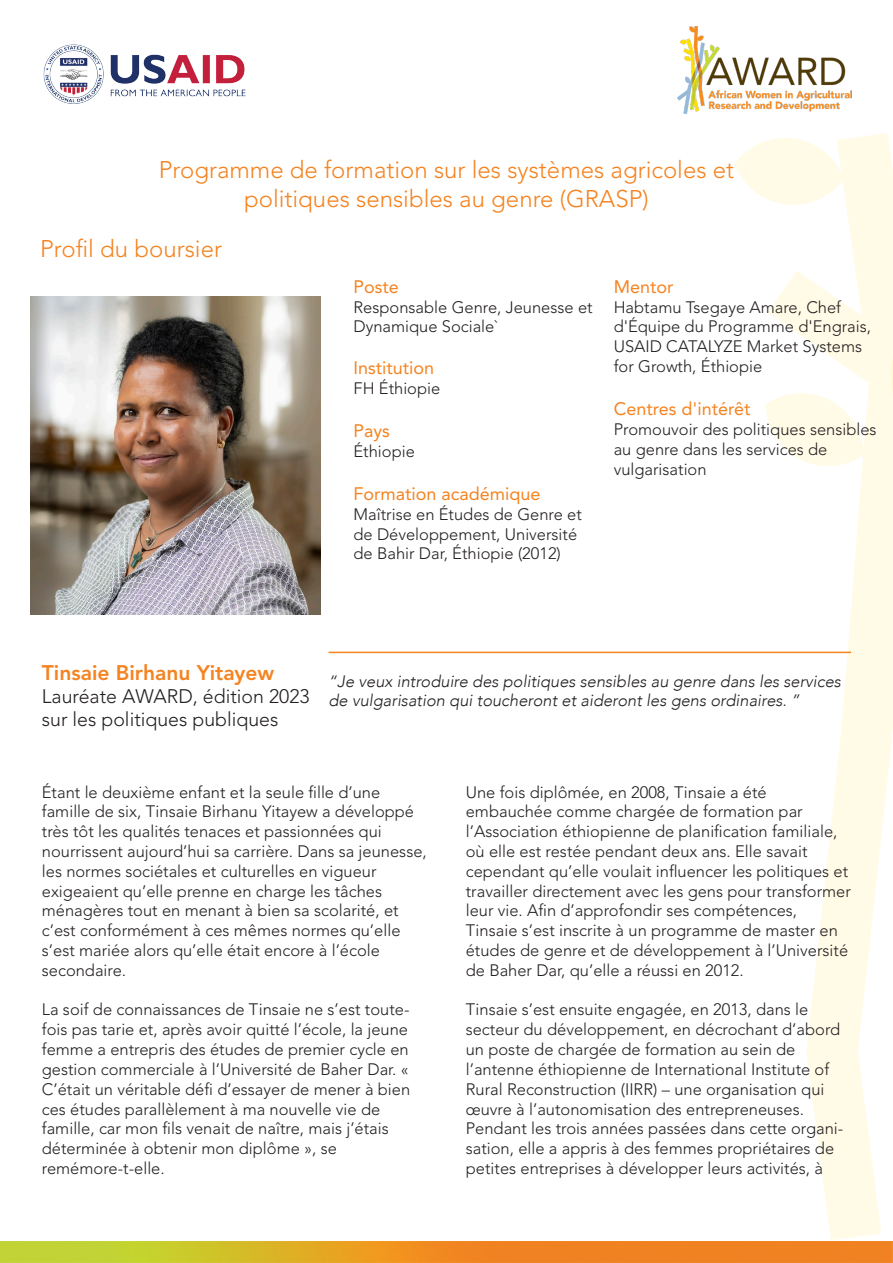
<style>
.page{position:relative;width:893px;height:1263px;background:#fff}
.page>*{position:absolute;margin:0;border:0;box-sizing:border-box;transform-origin:0 0}
.t1{font:300 24px/28.8px "Avenir LT Std";color:#f58320;text-align:center}
.t2{font:800 21px "Avenir LT Std";color:#f58320}
.t3{font:300 19.5px/23.4px "Avenir LT Std";color:#231f20}
.t4{font:18px "Avenir LT Std";color:#f58320}
.t5{font:300 16.5px/19.8px "Avenir LT Std";color:#231f20}
.t6{font:italic 300 16.5px/19.8px "Avenir";color:#231f20}
</style>
<div class="page">
<svg style="left:734px;top:133px;width:157px;height:1107px"></svg>
<svg style="left:891px;top:160px;width:2px;height:583px"></svg>
<img style="left:43px;top:44px;width:203px;height:60px">
<img style="left:677px;top:26px;width:174px;height:87px">
<img style="left:30px;top:296px;width:290px;height:318px">
<hr style="left:329px;top:652px;width:522px;height:1px;background:#f58320">
<img style="left:0;top:1242px;width:893px;height:21px">
<h1 class="t1" style="left:159px;top:156px;width:577px">Programme de formation sur les systèmes agricoles et politiques sensibles au genre (GRASP)</h1>
<h1 class="t1" style="left:40px;top:235px;width:183px">Profil du boursier</h1>
<p class="t4" style="left:353px;top:276px;width:47px">Poste</p>
<p class="t5" style="left:353px;top:297px;width:241px">Responsable Genre, Jeunesse et<br>Dynamique Sociale`</p>
<p class="t4" style="left:353px;top:357px;width:82px">Institution</p>
<p class="t5" style="left:353px;top:378px;width:88px">FH Éthiopie</p>
<p class="t4" style="left:353px;top:420px;width:38px">Pays</p>
<p class="t5" style="left:353px;top:441px;width:63px">Éthiopie</p>
<p class="t4" style="left:353px;top:483px;width:189px">Formation académique</p>
<p class="t5" style="left:353px;top:504px;width:230px">Maîtrise en Études de Genre et de Développement, Université de Bahir Dar, Éthiopie (2012)</p>
<p class="t4" style="left:614px;top:276px;width:61px">Mentor</p>
<p class="t5" style="left:614px;top:297px;width:259px">Habtamu Tsegaye Amare, Chef d'Équipe du Programme d'Engrais,<br>USAID CATALYZE Market Systems for Growth, Éthiopie</p>
<p class="t4" style="left:614px;top:399px;width:138px">Centres d'intérêt</p>
<p class="t5" style="left:614px;top:420px;width:264px">Promouvoir des politiques sensibles au genre dans les services de vulgarisation</p>
<p class="t2" style="left:42px;top:660px;width:234px">Tinsaie Birhanu Yitayew</p>
<p class="t3" style="left:42px;top:684px;width:269px">Lauréate AWARD, édition 2023 sur les politiques publiques</p>
<p class="t6" style="left:329px;top:671px;width:514px">“Je veux introduire des politiques sensibles au genre dans les services de vulgarisation qui toucheront et aideront les gens ordinaires. ”</p>
<p class="t5" style="left:42px;top:782px;width:386px">Étant le deuxième enfant et la seule fille d’une famille de six, Tinsaie Birhanu Yitayew a développé très tôt les qualités tenaces et passionnées qui nourrissent aujourd’hui sa carrière. Dans sa jeunesse, les normes sociétales et culturelles en vigueur exigeaient qu’elle prenne en charge les tâches ménagères tout en menant à bien sa scolarité, et c’est conformément à ces mêmes normes qu’elle s’est mariée alors qu’elle était encore à l’école secondaire.</p>
<p class="t5" style="left:42px;top:1000px;width:370px">La soif de connaissances de Tinsaie ne s’est toute&shy;fois pas tarie et, après avoir quitté l’école, la jeune femme a entrepris des études de premier cycle en gestion commerciale à l’Université de Baher Dar. « C’était un véritable défi d’essayer de mener à bien ces études parallèlement à ma nouvelle vie de famille, car mon fils venait de naître, mais j’étais déterminée à obtenir mon diplôme », se remémore-t-elle.</p>
<p class="t5" style="left:466px;top:782px;width:387px">Une fois diplômée, en 2008, Tinsaie a été embauchée comme chargée de formation par l’Association éthiopienne de planification familiale, où elle est restée pendant deux ans. Elle savait cependant qu’elle voulait influencer les politiques et travailler directement avec les gens pour transformer leur vie. Afin d’approfondir ses compétences, Tinsaie s’est inscrite à un programme de master en études de genre et de développement à l’Université de Baher Dar, qu’elle a réussi en 2012.</p>
<p class="t5" style="left:466px;top:1000px;width:379px">Tinsaie s’est ensuite engagée, en 2013, dans le secteur du développement, en décrochant d’abord un poste de chargée de formation au sein de l’antenne éthiopienne de International Institute of Rural Reconstruction (IIRR) – une organisation qui œuvre à l’autonomisation des entrepreneuses.<br>Pendant les trois années passées dans cette organi&shy;sation, elle a appris à des femmes propriétaires de petites entreprises à développer leurs activités, à</p>
</div>
